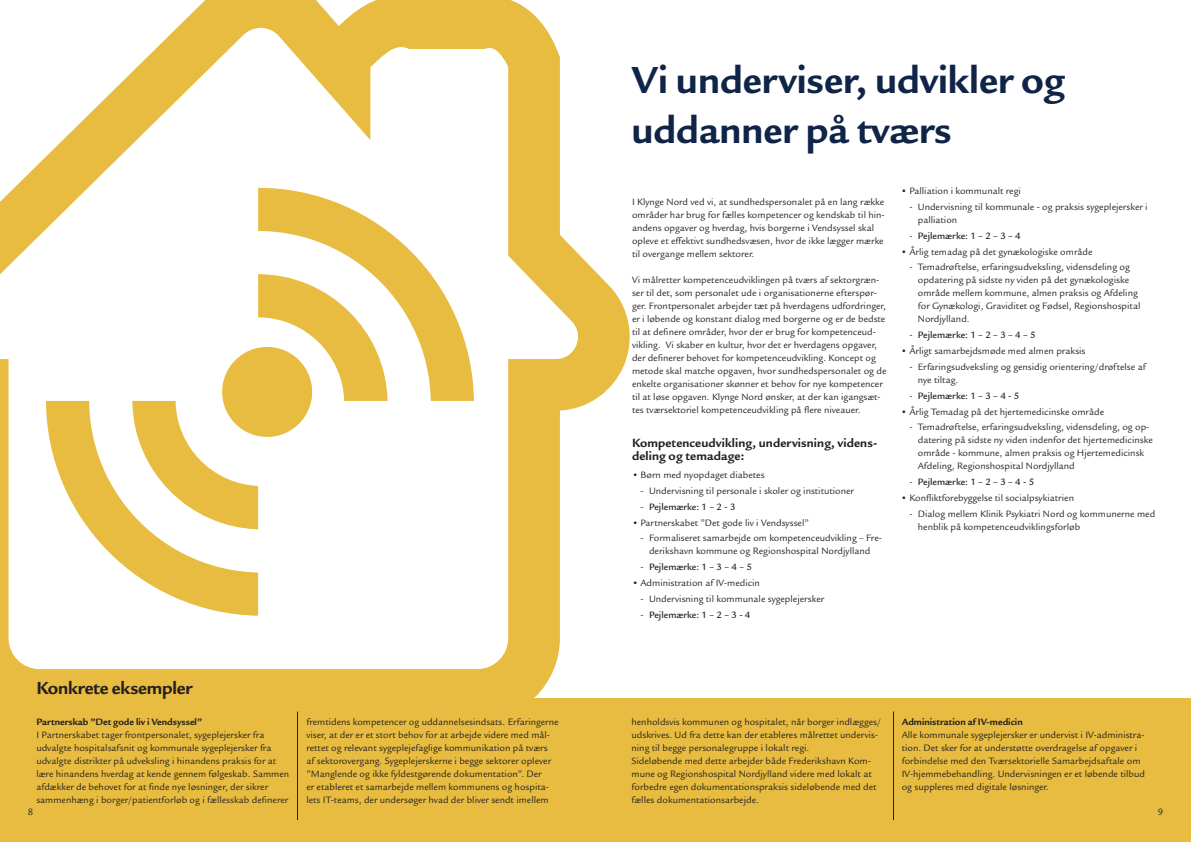
<style>
.page{position:relative;width:1191px;height:842px;background:#fff}
.page>*{position:absolute;margin:0;border:0;box-sizing:border-box;transform-origin:0 0}
.Overskrift_1_-_H2{font:700 41px "Legacy Sans ITC Std";color:#0f2447}
.Overskrift_3_-_H3{font:700 19px "Legacy Sans ITC Std";letter-spacing:-.01em;color:#231f20}
.Mellemrubrik_-_H3{font:700 13px/13px "Legacy Sans ITC Std";letter-spacing:.01em;color:#231f20}
.Brødtekst_-_p{font:10px/13px "Legacy Sans ITC Std";color:#231f20}
.Punktopstilling_2{font:10px/13px "Legacy Sans ITC Std";color:#231f20}
.Punktopstilling_-_p{font:10px "Legacy Sans ITC Std";color:#231f20}
.Punktopstilling_2-2{font:500 10px "Legacy Sans ITC Std";color:#231f20}
.Brødtekst_-_p-2{font:700 10px "Legacy Sans ITC Std";color:#231f20}
.s1{font-weight:400}
</style>
<div class="page">
<div style="left:0;top:699px;width:1191px;height:143px;background:#e7bc40"></div>
<svg style="left:0;top:0;width:635px;height:699px"></svg>
<svg style="left:46px;top:401px;width:212px;height:215px"></svg>
<svg style="left:258px;top:188px;width:216px;height:213px"></svg>
<svg style="left:132px;top:274px;width:255px;height:255px"></svg>
<div style="left:222px;top:347px;width:90px;height:90px;background:#e7bc40;border-radius:50%"></div>
<hr style="left:893px;top:711px;width:1px;height:109px;background:#0f2447">
<hr style="left:297px;top:711px;width:1px;height:109px;background:#0f2447">
<h2 class="Overskrift_1_-_H2" style="left:631px;top:57px;width:435px">Vi underviser, udvikler og</h2>
<h2 class="Overskrift_1_-_H2" style="left:631px;top:106px;width:322px">uddanner på tværs</h2>
<p class="Brødtekst_-_p" style="left:632px;top:195px;width:254px">I Klynge Nord ved vi, at sundhedspersonalet på en lang række områder har brug for fælles kompetencer og kendskab til hin&shy;andens opgaver og hverdag, hvis borgerne i Vendsyssel skal opleve et effektivt sundhedsvæsen, hvor de ikke lægger mærke til overgange mellem sektorer.</p>
<p class="Brødtekst_-_p" style="left:632px;top:273px;width:256px">Vi målretter kompetenceudviklingen på tværs af sektorgræn&shy;ser til det, som personalet ude i organisationerne efterspør&shy;ger. Frontpersonalet arbejder tæt på hverdagens udfordringer, er i løbende og konstant dialog med borgerne og er de bedste til at definere områder, hvor der er brug for kompetenceud&shy;vikling. Vi skaber en kultur, hvor det er hverdagens opgaver, der definerer behovet for kompetenceudvikling. Koncept og metode skal matche opgaven, hvor sundhedspersonalet og de enkelte organisationer skønner et behov for nye kompetencer til at løse opgaven. Klynge Nord ønsker, at der kan igangsæt&shy;tes tværsektoriel kompetenceudvikling på flere niveauer.</p>
<h3 class="Mellemrubrik_-_H3" style="left:632px;top:436px;width:247px">Kompetenceudvikling, undervisning, videns&shy;deling og temadage:</h3>
<p class="Punktopstilling_-_p" style="left:632px;top:469px;width:134px">• Børn med nyopdaget diabetes</p>
<p class="Punktopstilling_2" style="left:640px;top:484px;width:215px">- Undervisning til personale i skoler og institutioner</p>
<p class="Punktopstilling_2-2" style="left:640px;top:501px;width:96px"><span class="s1">-</span> Pejlemærke: 1 – 2 - 3</p>
<p class="Punktopstilling_-_p" style="left:632px;top:517px;width:178px">• Partnerskabet ”Det gode liv i Vendsyssel”</p>
<p class="Punktopstilling_2" style="left:640px;top:532px;width:243px;text-align:center">- Formaliseret samarbejde om kompetenceudvikling – Fre&shy;derikshavn kommune og Regionshospital Nordjylland</p>
<p class="Punktopstilling_2-2" style="left:640px;top:561px;width:113px"><span class="s1">-</span> Pejlemærke: 1 – 3 – 4 – 5</p>
<p class="Punktopstilling_-_p" style="left:632px;top:577px;width:129px">• Administration af IV-medicin</p>
<p class="Punktopstilling_2" style="left:640px;top:592px;width:185px">- Undervisning til kommunale sygeplejersker</p>
<p class="Punktopstilling_2-2" style="left:640px;top:609px;width:111px"><span class="s1">-</span> Pejlemærke: 1 – 2 – 3 - 4</p>
<p class="Punktopstilling_-_p" style="left:900px;top:185px;width:122px">• Palliation i kommunalt regi</p>
<p class="Punktopstilling_2" style="left:918px;top:200px;width:231px;text-indent:-9px">- Undervisning til kommunale - og praksis sygeplejersker i palliation</p>
<p class="Punktopstilling_2-2" style="left:909px;top:230px;width:113px"><span class="s1">-</span> Pejlemærke: 1 – 2 – 3 – 4</p>
<p class="Punktopstilling_-_p" style="left:900px;top:246px;width:193px">• Årlig temadag på det gynækologiske område</p>
<p class="Punktopstilling_2" style="left:918px;top:261px;width:224px;text-indent:-9px">- Temadrøftelse, erfaringsudveksling, vidensdeling og opdatering på sidste ny viden på det gynækologiske område mellem kommune, almen praksis og Afdeling for Gynækologi, Graviditet og Fødsel, Regionshospital Nordjylland.</p>
<p class="Punktopstilling_2-2" style="left:909px;top:329px;width:128px"><span class="s1">-</span> Pejlemærke: 1 – 2 – 3 – 4 – 5</p>
<p class="Punktopstilling_-_p" style="left:900px;top:345px;width:186px">• Årligt samarbejdsmøde med almen praksis</p>
<p class="Punktopstilling_2" style="left:918px;top:360px;width:229px;text-indent:-9px">- Erfaringsudveksling og gensidig orientering/drøftelse af nye tiltag.</p>
<p class="Punktopstilling_2-2" style="left:909px;top:390px;width:111px"><span class="s1">-</span> Pejlemærke: 1 – 3 – 4 - 5</p>
<p class="Punktopstilling_-_p" style="left:900px;top:406px;width:205px">• Årlig Temadag på det hjertemedicinske område</p>
<p class="Punktopstilling_2" style="left:918px;top:421px;width:236px;text-indent:-9px">- Temadrøftelse, erfaringsudveksling, vidensdeling, og op&shy;datering på sidste ny viden indenfor det hjertemedicinske område - kommune, almen praksis og Hjertemedicinsk Afdeling, Regionshospital Nordjylland</p>
<p class="Punktopstilling_2-2" style="left:909px;top:476px;width:126px"><span class="s1">-</span> Pejlemærke: 1 – 2 – 3 – 4 - 5</p>
<p class="Punktopstilling_-_p" style="left:900px;top:492px;width:175px">• Konfliktforebyggelse til socialpsykiatrien</p>
<p class="Punktopstilling_2" style="left:918px;top:507px;width:239px;text-indent:-9px">- Dialog mellem Klinik Psykiatri Nord og kommunerne med henblik på kompetenceudviklingsforløb</p>
<h3 class="Overskrift_3_-_H3" style="left:36px;top:677px;width:158px">Konkrete eksempler</h3>
<p class="Brødtekst_-_p-2" style="left:36px;top:716px;width:167px">Partnerskab ”Det gode liv i Vendsyssel”</p>
<p class="Brødtekst_-_p" style="left:36px;top:728px;width:254px">I Partnerskabet tager frontpersonalet, sygeplejersker fra udvalgte hospitalsafsnit og kommunale sygeplejersker fra udvalgte distrikter på udveksling i hinandens praksis for at lære hinandens hverdag at kende gennem følgeskab. Sammen afdækker de behovet for at finde nye løsninger, der sikrer sammenhæng i borger/patientforløb og i fællesskab definerer</p>
<p class="Brødtekst_-_p" style="left:306px;top:715px;width:254px">fremtidens kompetencer og uddannelsesindsats. Erfaringerne viser, at der er et stort behov for at arbejde videre med mål&shy;rettet og relevant sygeplejefaglige kommunikation på tværs<br>af sektorovergang. Sygeplejerskerne i begge sektorer oplever ”Manglende og ikke fyldestgørende dokumentation”. Der<br>er etableret et samarbejde mellem kommunens og hospita&shy;lets IT-teams, der undersøger hvad der bliver sendt imellem</p>
<p class="Brødtekst_-_p" style="left:631px;top:715px;width:251px">henholdsvis kommunen og hospitalet, når borger indlægges/ udskrives. Ud fra dette kan der etableres målrettet undervis&shy;ning til begge personalegruppe i lokalt regi.</p>
<p class="Brødtekst_-_p" style="left:631px;top:754px;width:246px">Sideløbende med dette arbejder både Frederikshavn Kom&shy;mune og Regionshospital Nordjylland videre med lokalt at forbedre egen dokumentationspraksis sideløbende med det fælles dokumentationsarbejde.</p>
<p class="Brødtekst_-_p-2" style="left:901px;top:716px;width:122px">Administration af IV-medicin</p>
<p class="Brødtekst_-_p" style="left:901px;top:728px;width:245px">Alle kommunale sygeplejersker er undervist i IV-administra&shy;tion. Det sker for at understøtte overdragelse af opgaver i forbindelse med den Tværsektorielle Samarbejdsaftale om IV-hjemmebehandling. Undervisningen er et løbende tilbud og suppleres med digitale løsninger.</p>
<p class="Brødtekst_-_p" style="left:28px;top:805px;width:7px">8</p>
<p class="Brødtekst_-_p" style="left:1157px;top:805px;width:7px">9</p>
</div>
